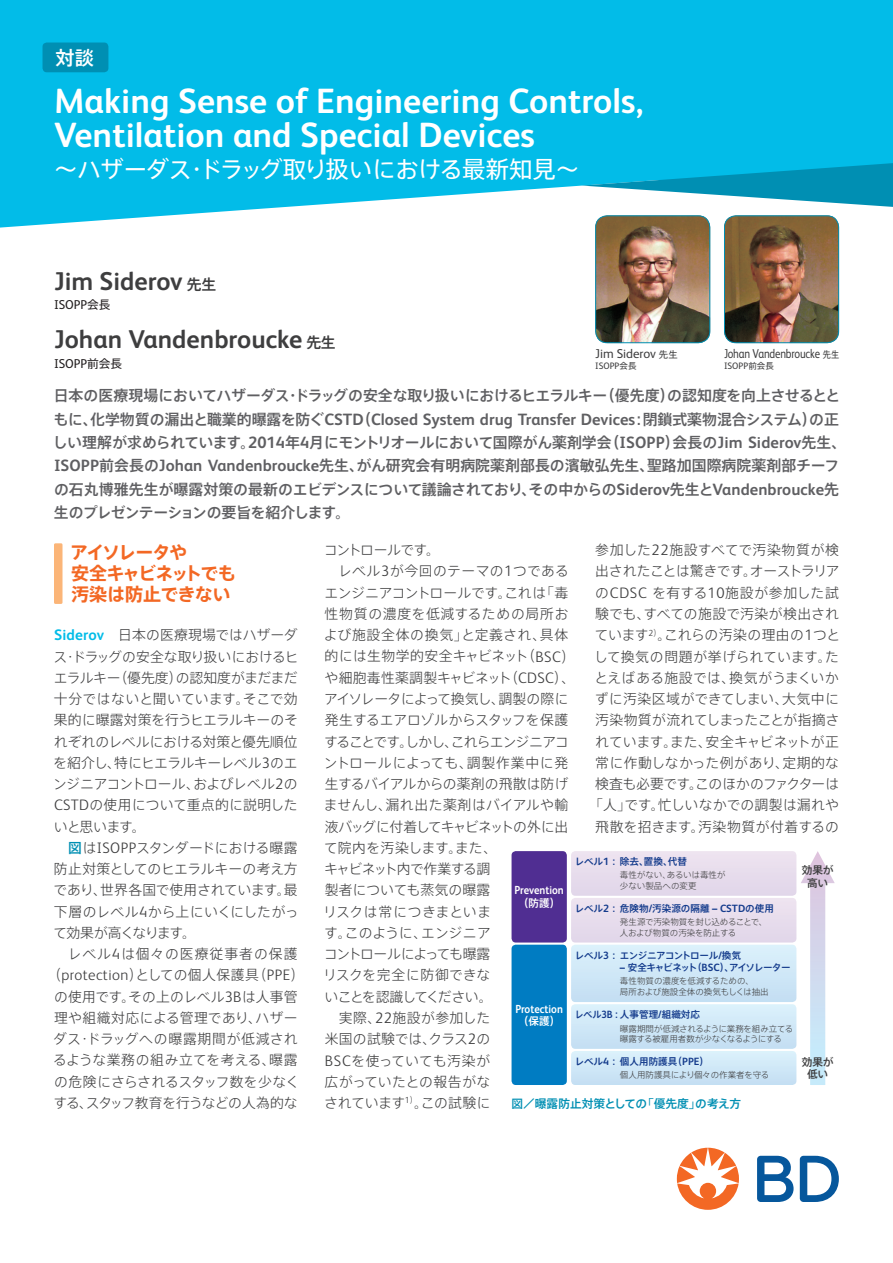
<style>
.page{position:relative;width:893px;height:1263px;background:#fff}
.page>*{position:absolute;margin:0;border:0;box-sizing:border-box;transform-origin:0 0}
.t1{font:700 35.1px/34px "FS Albert Pro";color:#fff}
.t2{font:700 25.65px "FS Albert Pro";color:#3e3e3f}
.t3{font:23.4px "Axis Pro N";letter-spacing:-.02em;color:#fff}
.t4{font:500 19.2px "Axis Pro N";color:#fff}
.t5{font:700 18px/21.3px "Axis Pro N";letter-spacing:-.04em;color:#f36824}
.t6{font:500 14.85px/23.4px "Axis Pro N";letter-spacing:-.005em;color:#5f5f62}
.t7{font:300 13.8px/21.3px "Axis Pro N";color:#3e3e3f;text-align:justify}
.t8{font:300 13.8px "Axis Pro N";letter-spacing:-.025em;color:#3e3e3f}
.t9{font:300 13.8px "Axis Pro N";letter-spacing:.035em;color:#3e3e3f}
.t10{font:300 13.8px "Axis Pro N";letter-spacing:-.02em;color:#3e3e3f}
.t11{font:300 13.8px "Axis Pro N";letter-spacing:.025em;color:#3e3e3f}
.t12{font:300 13.8px "Axis Pro N";letter-spacing:.045em;color:#3e3e3f}
.t13{font:300 13.8px "Axis Pro N";letter-spacing:.03em;color:#3e3e3f}
.t14{font:300 13.8px "Axis Pro N";letter-spacing:.075em;color:#3e3e3f}
.t15{font:300 13.8px "Axis Pro N";letter-spacing:-.08em;color:#3e3e3f}
.t16{font:12.9px "FS Albert Pro";letter-spacing:-.015em;color:#3e3e3f;scale:.83 1}
.t17{font:12.9px "FS Albert Pro";color:#231f20}
.t18{font:12.9px "FS Albert Pro";letter-spacing:-.015em;color:#3e3e3f}
.t19{font:500 11.7px "Axis Pro N";color:#008fb3}
.t20{font:700 11.7px "FS Albert Pro";color:#fff;scale:.9 1}
.t21{font:500 10.65px/12.8px "Axis Pro N";letter-spacing:-.005em;color:#3e3e3f;text-align:center}
.t22{font:500 10.65px "Axis Pro N";color:#fff}
.t23{font:500 9.6px "Axis Pro N";letter-spacing:-.01em;color:#143b8c}
.t24{font:500 9.6px "Axis Pro N";letter-spacing:-.12em;color:#143b8c}
.t25{font:500 9.6px "Axis Pro N";letter-spacing:-.04em;color:#143b8c}
.t26{font:500 9.6px "Axis Pro N";letter-spacing:-.01em;color:#143b8c;scale:.94 1}
.t27{font:9.3px "FS Albert Pro";color:#3e3e3f}
.t28{font:300 8.55px/10.6px "Axis Pro N";letter-spacing:-.01em;color:#3e3e3f}
.t29{font:300 8.55px/10.6px "Axis Pro N";letter-spacing:-.03em;color:#3e3e3f}
.s1{font-family:"Axis Pro N";font-weight:500;font-size:14.85px}
.s2{font-family:"Axis Pro N";font-size:11.7px}
.s3{font-family:"Axis Pro N";font-size:9.3px}
.s4{font-family:"Axis Pro N";font-size:8.55px}
.s5{font-family:"FS Albert Pro";font-weight:700;font-size:16.35px}
.s6{font-family:"FS Albert Pro";font-weight:700;font-size:15.15px;color:#02bce8}
.s7{font-family:"FS Albert Pro";font-size:15.15px}
.s8{font-weight:500;color:#008fb3}
.s9{font-family:"FS Albert Pro";font-weight:700;font-size:10.5px}
</style>
<div class="page">
<div style="left:0;top:0;width:893px;height:180px;background:#02bce8"></div>
<svg style="left:0;top:180px;width:711px;height:49px;fill:#02bce8"></svg>
<svg style="left:582px;top:163px;width:311px;height:45px"></svg>
<svg style="left:757px;top:1156px;width:82px;height:46px"></svg>
<svg style="left:677px;top:1148px;width:62px;height:62px"></svg>
<div style="left:54px;top:543px;width:9px;height:61px;background:#fbb578;border-radius:2px"></div>
<div style="left:43px;top:43px;width:65px;height:29px;background:#008fb3;border-radius:4px"></div>
<div style="left:512px;top:945px;width:55px;height:140px;background:#007cc2;border-radius:4px"></div>
<div style="left:512px;top:851px;width:55px;height:91px;background:#502e92;border-radius:4px"></div>
<svg style="left:571px;top:851px;width:264px;height:234px;background:#dde6f4"></svg>
<img style="left:595px;top:215px;width:115px;height:128px">
<div style="left:595px;top:215px;width:115px;height:128px;border:1px solid #008fb3;border-radius:12px"></div>
<img style="left:724px;top:216px;width:115px;height:127px">
<div style="left:724px;top:215px;width:115px;height:128px;border:1px solid #008fb3;border-radius:12px"></div>
<h3 class="t4" style="left:56px;top:48px;width:40px">対談</h3>
<h1 class="t1" style="left:54px;top:82px;width:591px">Making Sense of Engineering Controls,<br>Ventilation and Special Devices</h1>
<h3 class="t3" style="left:54px;top:157px;width:527px">～ハザーダス・ドラッグ取り扱いにおける最新知見～</h3>
<h2 class="t2" style="left:54px;top:263px;width:164px">Jim Siderov <span class="s1">先生</span></h2>
<p class="t17" style="left:54px;top:296px;width:58px">ISOPP<span class="s2">会長</span></p>
<h2 class="t2" style="left:54px;top:321px;width:283px">Johan Vandenbroucke <span class="s1">先生</span></h2>
<p class="t17" style="left:54px;top:354px;width:70px">ISOPP<span class="s2">前会長</span></p>
<p class="t18" style="left:595px;top:344px;width:84px">Jim Siderov <span class="s3">先生</span></p>
<p class="t27" style="left:595px;top:359px;width:43px">ISOPP<span class="s4">会長</span></p>
<p class="t16" style="left:724px;top:344px;width:140px">Johan Vandenbroucke <span class="s3">先生</span></p>
<p class="t27" style="left:724px;top:359px;width:51px">ISOPP<span class="s4">前会長</span></p>
<p class="t6" style="left:53px;top:384px;width:795px">日本の医療現場においてハザーダス・ドラッグの安全な取り扱いにおけるヒエラルキー（優先度）の認知度を向上させるとともに、化学物質の漏出と職業的曝露を防ぐ<span class="s5">CSTD</span>（<span class="s5">Closed System drug Transfer Devices</span>：閉鎖式薬物混合システム）の正しい理解が求められています。<span class="s5">2014</span>年<span class="s5">4</span>月にモントリオールにおいて国際がん薬剤学会（<span class="s5">ISOPP</span>）会長の<span class="s5">Jim Siderov</span>先生、<span class="s5">ISOPP</span>前会長の<span class="s5">Johan Vandenbroucke</span>先生、がん研究会有明病院薬剤部長の濱敏弘先生、聖路加国際病院薬剤部チーフの石丸博雅先生が曝露対策の最新のエビデンスについて議論されており、その中からの<span class="s5">Siderov</span>先生と<span class="s5">Vandenbroucke</span>先生のプレゼンテーションの要旨を紹介します。</p>
<h3 class="t5" style="left:70px;top:541px;width:167px">アイソレータや<br>安全キャビネットでも汚染は防止できない</h3>
<p class="t7" style="left:53px;top:624px;width:247px"><span class="s6">Siderov</span>　日本の医療現場ではハザーダス・ドラッグの安全な取り扱いにおけるヒエラルキー（優先度）の認知度がまだまだ十分ではないと聞いています。そこで効果的に曝露対策を行うヒエラルキーのそれぞれのレベルにおける対策と優先順位を紹介し、特にヒエラルキーレベル<span class="s7">3</span>のエンジニアコントロール、およびレベル<span class="s7">2</span>の<span class="s7">CSTD</span>の使用について重点的に説明したいと思います。</p>
<p class="t8" style="left:68px;top:841px;width:231px"><span class="s8">図</span>は<span class="s7">ISOPP</span>スタンダードにおける曝露</p>
<p class="t8" style="left:54px;top:862px;width:245px">防止対策としてのヒエラルキーの考え方</p>
<p class="t7" style="left:53px;top:879px;width:246px">であり、世界各国で使用されています。最</p>
<p class="t7" style="left:54px;top:901px;width:246px">下層のレベル<span class="s7">4</span>から上にいくにしたがっ</p>
<p class="t15" style="left:53px;top:926px;width:144px">て効果が高くなります。</p>
<p class="t14" style="left:54px;top:947px;width:245px">　レベル<span class="s7">4</span>は個々の医療従事者の保護</p>
<p class="t9" style="left:47px;top:968px;width:259px">（<span class="s7">protection</span>）としての個人保護具（<span class="s7">PPE</span>）</p>
<p class="t7" style="left:54px;top:986px;width:245px">の使用です。その上のレベル<span class="s7">3B</span>は人事管</p>
<p class="t11" style="left:54px;top:1011px;width:245px">理や組織対応による管理であり、ハザー</p>
<p class="t12" style="left:53px;top:1032px;width:246px">ダス・ドラッグへの曝露期間が低減され</p>
<p class="t13" style="left:53px;top:1053px;width:246px">るような業務の組み立てを考える、曝露</p>
<p class="t7" style="left:54px;top:1071px;width:247px">の危険にさらされるスタッフ数を少なく</p>
<p class="t10" style="left:53px;top:1096px;width:246px">する、スタッフ教育を行うなどの人為的な</p>
<p class="t7" style="left:323px;top:539px;width:253px;text-align:left">コントロールです。<br>　レベル<span class="s7">3</span>が今回のテーマの<span class="s7">1</span>つであるエンジニアコントロールです。これは「毒性物質の濃度を低減するための局所および施設全体の換気」と定義され、具体的には生物学的安全キャビネット（<span class="s7">BSC</span>）や細胞毒性薬調製キャビネット（<span class="s7">CDSC</span>）、アイソレータによって換気し、調製の際に発生するエアロゾルからスタッフを保護することです。しかし、これらエンジニアコントロールによっても、調製作業中に発生するバイアルからの薬剤の飛散は防げませんし、漏れ出た薬剤はバイアルや輸液バッグに付着してキャビネットの外に出て院内を汚染します。また、<br>キャビネット内で作業する調<br>製者についても蒸気の曝露<br>リスクは常につきまといま<br>す。このように、エンジニア<br>コントロールによっても曝露<br>リスクを完全に防御できな<br>いことを認識してください。<br>　実際、<span class="s7">22</span>施設が参加した<br>米国の試験では、クラス<span class="s7">2</span>の<br><span class="s7">BSC</span>を使っていても汚染が<br>広がっていたとの報告がな<br>されています<sup>1</sup><sup>）</sup>。この試験に</p>
<p class="t7" style="left:589px;top:539px;width:253px;text-align:center">参加した<span class="s7">22</span>施設すべてで汚染物質が検出されたことは驚きです。オーストラリアの<span class="s7">CDSC</span> を有する<span class="s7">10</span>施設が参加した試験でも、すべての施設で汚染が検出されています<sup>2</sup><sup>）</sup>。これらの汚染の理由の<span class="s7">1</span>つとして換気の問題が挙げられています。たとえばある施設では、換気がうまくいかずに汚染区域ができてしまい、大気中に汚染物質が流れてしまったことが指摘されています。また、安全キャビネットが正常に作動しなかった例があり、定期的な検査も必要です。このほかのファクターは「人」です。忙しいなかでの調製は漏れや飛散を招きます。汚染物質が付着するの</p>
<p class="t23" style="left:575px;top:857px;width:114px">レベル<span class="s9">1</span> ：除去、置換、代替</p>
<p class="t28" style="left:620px;top:870px;width:107px">毒性がない、あるいは毒性が少ない製品への変更</p>
<p class="t23" style="left:575px;top:903px;width:201px">レベル<span class="s9">2</span> ：危険物<span class="s9">/</span>汚染源の隔離 <span class="s9">– CSTD</span>の使用</p>
<p class="t28" style="left:620px;top:917px;width:149px">発生源で汚染物質を封じ込めることで、人および物質の汚染を防止する</p>
<p class="t25" style="left:575px;top:951px;width:168px">レベル<span class="s9">3</span> ：エンジニアコントロール<span class="s9">/</span>換気</p>
<p class="t24" style="left:620px;top:962px;width:172px"><span class="s9">–</span> 安全キャビネット（<span class="s9">BSC</span>）、アイソレーター</p>
<p class="t28" style="left:620px;top:976px;width:150px">毒性物質の濃度を低減するための、<br>局所および施設全体の換気もしくは抽出</p>
<p class="t26" style="left:575px;top:1010px;width:135px">レベル<span class="s9">3B</span> ：人事管理<span class="s9">/</span>組織対応</p>
<p class="t29" style="left:620px;top:1023px;width:175px">曝露期間が低減されるように業務を組み立てる曝露する被雇用者数が少なくなるようにする</p>
<p class="t23" style="left:575px;top:1056px;width:136px">レベル<span class="s9">4</span> ：個人用防護具（<span class="s9">PPE</span>）</p>
<p class="t28" style="left:620px;top:1070px;width:151px">個人用防護具により個々の作業者を守る</p>
<p class="t21" style="left:802px;top:864px;width:33px">効果が高い</p>
<p class="t20" style="left:515px;top:882px;width:56px">Prevention</p>
<p class="t22" style="left:518px;top:898px;width:44px">（防護）</p>
<p class="t20" style="left:515px;top:1000px;width:54px">Protection</p>
<p class="t22" style="left:518px;top:1016px;width:44px">（保護）</p>
<p class="t21" style="left:802px;top:1055px;width:33px">効果が低い</p>
<p class="t19" style="left:512px;top:1098px;width:231px">図／曝露防止対策としての「優先度」の考え方</p>
</div>
